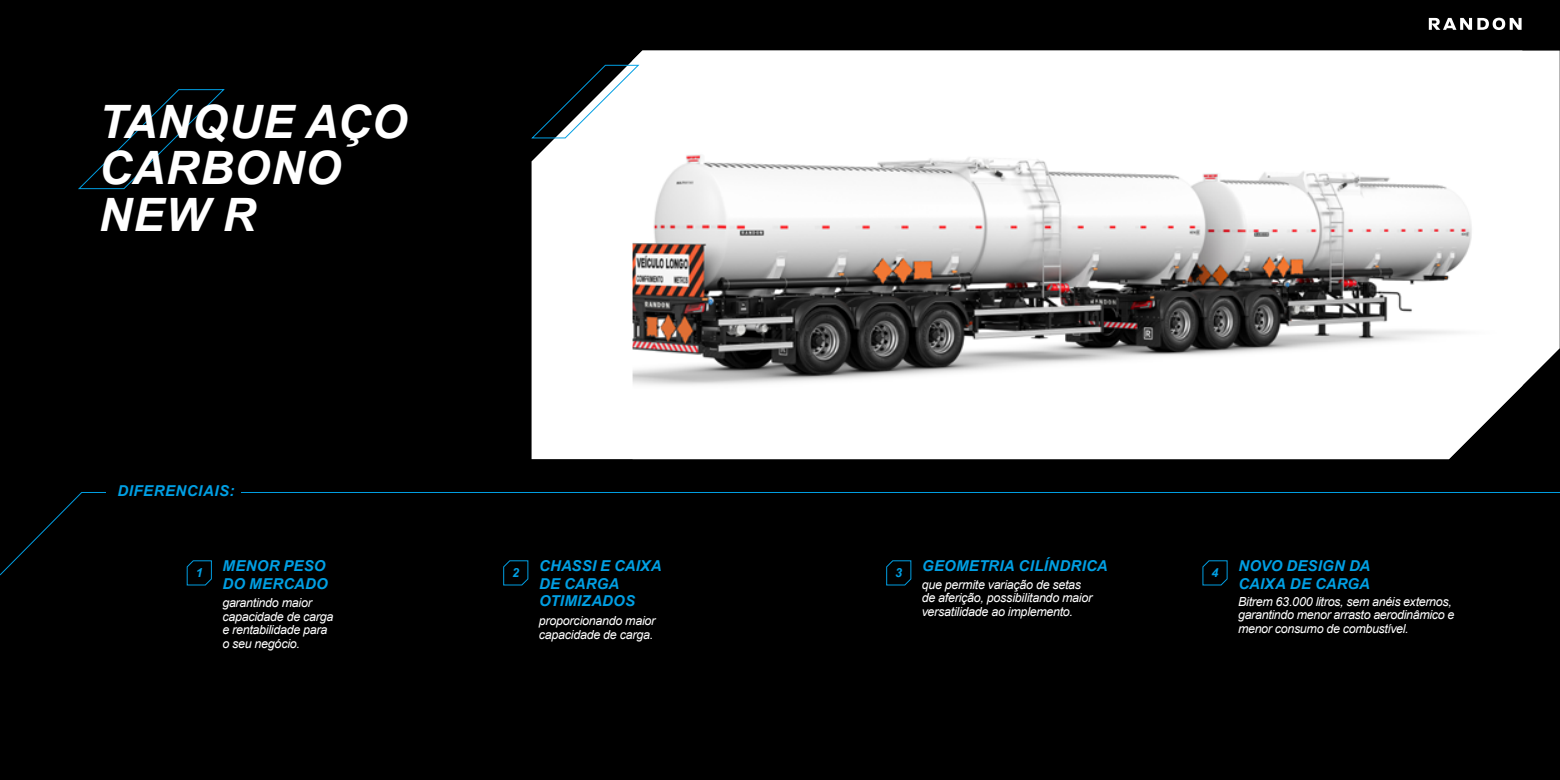
<style>
.page{position:relative;width:1560px;height:780px;background:#fff}
.page>*{position:absolute;margin:0;border:0;box-sizing:border-box;transform-origin:0 0}
.t1{font:italic 700 46px/46px "Arial";letter-spacing:.02em;color:#fff}
.t2{font:italic 700 15px/17.5px "Arial";letter-spacing:.015em;color:#009fe3}
.t3{font:italic 700 15px "Arial";letter-spacing:.035em;color:#009fe3}
.t4{font:italic 12.5px/13.8px "Arial";letter-spacing:-.025em;color:#fff}
.t5{font:italic 700 12.5px "Arial";color:#009fe3}
</style>
<div class="page">
<div style="left:0;top:0;width:780px;height:780px;background:#000"></div>
<div style="left:780px;top:0;width:779px;height:780px;background:#000"></div>
<svg style="left:531px;top:51px;width:1028px;height:408px;background:#e4e4e4"></svg>
<img style="left:632px;top:51px;width:889px;height:408px">
<svg style="left:0;top:492px;width:1559px;height:84px"></svg>
<div style="left:106px;top:478px;width:135px;height:28px;background:#000"></div>
<svg style="left:78px;top:89px;width:147px;height:100px"></svg>
<svg style="left:1428px;top:18px;width:93px;height:12px"></svg>
<svg style="left:186px;top:560px;width:26px;height:25px"></svg>
<svg style="left:503px;top:560px;width:25px;height:25px"></svg>
<svg style="left:886px;top:560px;width:25px;height:25px"></svg>
<svg style="left:1202px;top:560px;width:25px;height:25px"></svg>
<svg style="left:531px;top:64px;width:108px;height:75px"></svg>
<h1 class="t1" style="left:99px;top:101px;width:310px">TANQUE AÇO<br>CARBONO<br>NEW R</h1>
<p class="t3" style="left:117px;top:481px;width:118px">DIFERENCIAIS:</p>
<p class="t5" style="left:196px;top:564px;width:8px">1</p>
<p class="t2" style="left:222px;top:558px;width:107px">MENOR PESO<br>DO MERCADO</p>
<p class="t4" style="left:222px;top:595px;width:113px">garantindo maior capacidade de carga e rentabilidade para o seu negócio.</p>
<p class="t2" style="left:539px;top:558px;width:124px">CHASSI E CAIXA<br>DE CARGA<br>OTIMIZADOS</p>
<p class="t5" style="left:512px;top:564px;width:8px">2</p>
<p class="t5" style="left:895px;top:564px;width:8px">3</p>
<p class="t4" style="left:539px;top:613px;width:118px">proporcionando maior capacidade de carga.</p>
<p class="t2" style="left:922px;top:558px;width:187px">GEOMETRIA CILÍNDRICA</p>
<p class="t4" style="left:921px;top:577px;width:172px">que permite variação de setas de aferição, possibilitando maior versatilidade ao implemento.</p>
<p class="t5" style="left:1211px;top:564px;width:8px">4</p>
<p class="t2" style="left:1238px;top:558px;width:134px">NOVO DESIGN DA<br>CAIXA DE CARGA</p>
<p class="t4" style="left:1237px;top:594px;width:218px">Bitrem 63.000 litros, sem anéis externos, garantindo menor arrasto aerodinâmico e menor consumo de combustível.</p>
</div>
